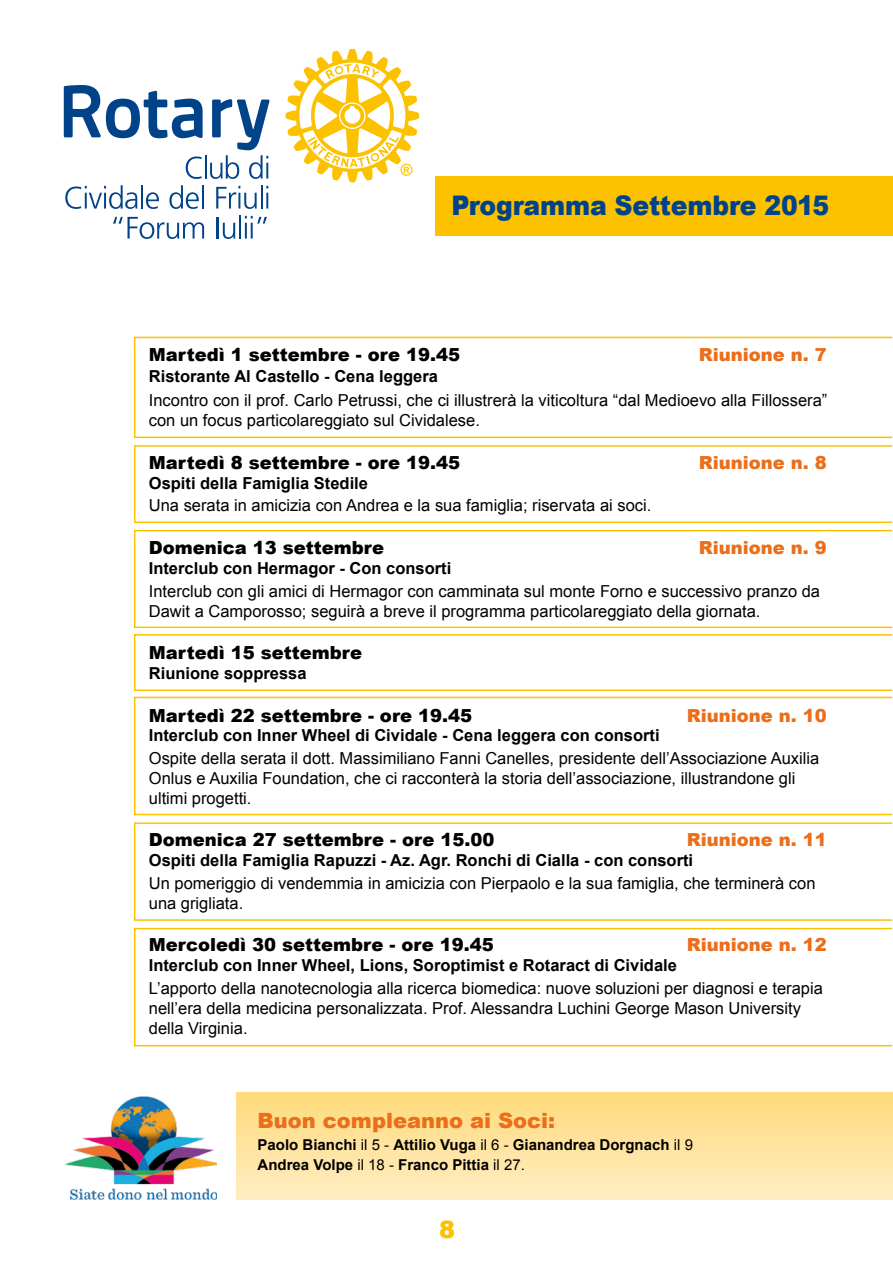
<style>
.page{position:relative;width:893px;height:1263px;background:#fff}
.page>*{position:absolute;margin:0;border:0;box-sizing:border-box;transform-origin:0 0}
.t1{font:900 27px "Arial";letter-spacing:-.01em;color:#004389;scale:.93 1}
.t2{font:900 24px "Arial";color:#fcc200}
.t3{font:900 21px "Arial";color:#eb6e1b}
.t4{font:900 18px "Arial";color:#000}
.t5{font:900 18px "Arial";color:#eb6e1b}
.t6{font:16.5px/19.8px "Arial";color:#000}
.t7{font:700 16.5px "Arial";color:#000}
.t8{font:700 15px/19.5px "Arial";color:#000}
.s1{font-weight:400}
</style>
<div class="page">
<div style="left:134px;top:337px;width:759px;height:101px;border:2px solid #fcc200"></div>
<div style="left:134px;top:445px;width:759px;height:78px;border:2px solid #fcc200"></div>
<div style="left:134px;top:697px;width:759px;height:118px;border:2px solid #fcc200"></div>
<div style="left:134px;top:822px;width:759px;height:99px;border:2px solid #fcc200"></div>
<div style="left:134px;top:634px;width:759px;height:57px;border:2px solid #fcc200"></div>
<svg style="left:65px;top:185px;width:72px;height:24px"></svg>
<hr style="left:141px;top:185px;width:2px;height:24px;background:#004389">
<svg style="left:146px;top:192px;width:13px;height:17px"></svg>
<svg style="left:169px;top:185px;width:30px;height:24px"></svg>
<hr style="left:202px;top:185px;width:2px;height:24px;background:#004389">
<svg style="left:216px;top:185px;width:52px;height:24px"></svg>
<svg style="left:113px;top:217px;width:91px;height:22px"></svg>
<hr style="left:217px;top:217px;width:2px;height:22px;background:#004389">
<svg style="left:223px;top:223px;width:12px;height:16px"></svg>
<hr style="left:239px;top:215px;width:2px;height:24px;background:#004389">
<svg style="left:245px;top:216px;width:22px;height:23px"></svg>
<svg style="left:64px;top:85px;width:206px;height:94px"></svg>
<svg style="left:286px;top:49px;width:133px;height:133px"></svg>
<div style="left:435px;top:176px;width:458px;height:60px;background:#fcc200"></div>
<img style="left:65px;top:1096px;width:152px;height:103px">
<div style="left:236px;top:1093px;width:657px;height:106px;background:linear-gradient(to bottom,#ffdb7c,#ffecc1)"></div>
<div style="left:134px;top:530px;width:759px;height:98px;border:2px solid #fcc200"></div>
<div style="left:134px;top:928px;width:759px;height:118px;border:2px solid #fcc200"></div>
<h1 class="t1" style="left:451px;top:185px;width:408px">Programma Settembre 2015</h1>
<p class="t4" style="left:149px;top:342px;width:313px">Martedì 1 settembre - ore 19.45</p>
<p class="t5" style="left:699px;top:342px;width:130px">Riunione n. 7</p>
<p class="t7" style="left:149px;top:365px;width:291px">Ristorante Al Castello - Cena leggera</p>
<p class="t6" style="left:149px;top:391px;width:680px">Incontro con il prof. Carlo Petrussi, che ci illustrerà la viticoltura “dal Medioevo alla Fillossera” con un focus particolareggiato sul Cividalese.</p>
<p class="t4" style="left:149px;top:449px;width:313px">Martedì 8 settembre - ore 19.45</p>
<p class="t5" style="left:699px;top:449px;width:130px">Riunione n. 8</p>
<p class="t7" style="left:149px;top:472px;width:221px">Ospiti della Famiglia Stedile</p>
<p class="t6" style="left:149px;top:496px;width:504px">Una serata in amicizia con Andrea e la sua famiglia; riservata ai soci.</p>
<p class="t4" style="left:149px;top:535px;width:237px">Domenica 13 settembre</p>
<p class="t5" style="left:699px;top:535px;width:130px">Riunione n. 9</p>
<p class="t7" style="left:149px;top:557px;width:304px">Interclub con Hermagor - Con consorti</p>
<p class="t6" style="left:149px;top:581px;width:673px">Interclub con gli amici di Hermagor con camminata sul monte Forno e successivo pranzo da<br>Dawit a Camporosso; seguirà a breve il programma particolareggiato della giornata.</p>
<p class="t4" style="left:149px;top:640px;width:215px">Martedì 15 settembre</p>
<p class="t7" style="left:149px;top:662px;width:159px">Riunione soppressa</p>
<p class="t4" style="left:149px;top:702px;width:325px">Martedì 22 settembre - ore 19.45</p>
<p class="t5" style="left:687px;top:702px;width:142px">Riunione n. 10</p>
<p class="t7" style="left:149px;top:725px;width:512px">Interclub con Inner Wheel di Cividale - Cena leggera con consorti</p>
<p class="t6" style="left:149px;top:749px;width:672px">Ospite della serata il dott. Massimiliano Fanni Canelles, presidente dell’Associazione Auxilia<br>Onlus e Auxilia Foundation, che ci racconterà la storia dell’associazione, illustrandone gli ultimi progetti.</p>
<p class="t4" style="left:149px;top:827px;width:347px">Domenica 27 settembre - ore 15.00</p>
<p class="t5" style="left:687px;top:827px;width:142px">Riunione n. 11</p>
<p class="t7" style="left:149px;top:849px;width:546px">Ospiti della Famiglia Rapuzzi - Az. Agr. Ronchi di Cialla - con consorti</p>
<p class="t6" style="left:149px;top:873px;width:668px">Un pomeriggio di vendemmia in amicizia con Pierpaolo e la sua famiglia, che terminerà con una grigliata.</p>
<p class="t4" style="left:149px;top:932px;width:346px">Mercoledì 30 settembre - ore 19.45</p>
<p class="t5" style="left:687px;top:932px;width:142px">Riunione n. 12</p>
<p class="t7" style="left:149px;top:954px;width:530px">Interclub con Inner Wheel, Lions, Soroptimist e Rotaract di Cividale</p>
<p class="t6" style="left:149px;top:978px;width:676px">L’apporto della nanotecnologia alla ricerca biomedica: nuove soluzioni per diagnosi e terapia nell’era della medicina personalizzata. Prof. Alessandra Luchini George Mason University della Virginia.</p>
<p class="t3" style="left:258px;top:1105px;width:299px">Buon compleanno ai Soci:</p>
<p class="t8" style="left:258px;top:1136px;width:437px">Paolo Bianchi <span class="s1">il 5 -</span> Attilio Vuga <span class="s1">il 6 -</span> Gianandrea Dorgnach <span class="s1">il 9<br></span>Andrea Volpe <span class="s1">il 18 -</span> Franco Pittia <span class="s1">il 27.</span></p>
<h2 class="t2" style="left:439px;top:1212px;width:18px">8</h2>
</div>
